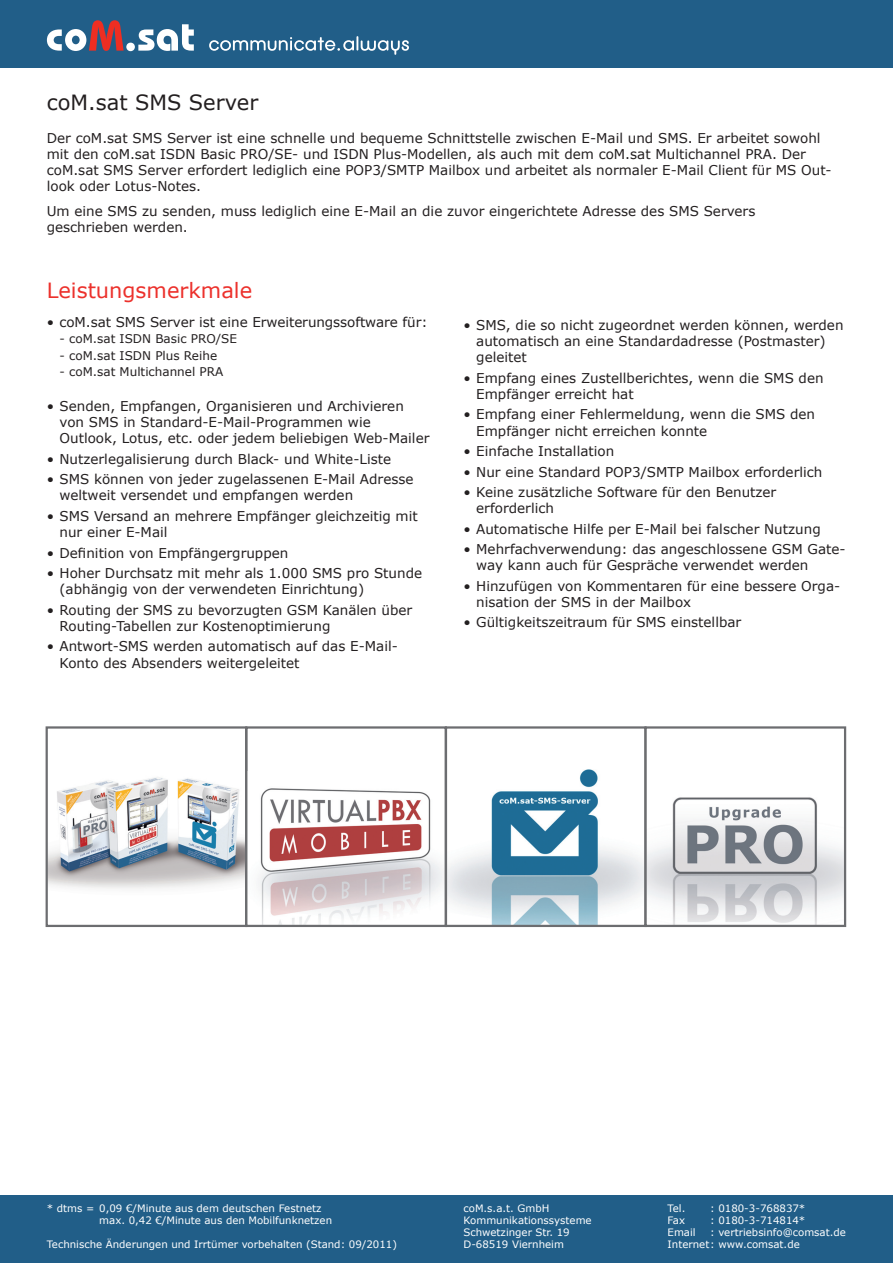
<style>
.page{position:relative;width:893px;height:1263px;background:#fff}
.page>*{position:absolute;margin:0;border:0;box-sizing:border-box;transform-origin:0 0}
.t1{font:21px "Verdana";color:#ec312c}
.t2{font:21px "Verdana";color:#231f20}
.t3{font:13.5px/16.2px "Verdana";color:#231f20}
.t4{font:12px "Verdana";color:#231f20}
.t5{font:10.2px/12.3px "Verdana";color:#fff}
</style>
<div class="page">
<div style="left:0;top:0;width:893px;height:68px;background:#215e88"></div>
<div style="left:0;top:1196px;width:893px;height:67px;background:#215e88"></div>
<img style="left:49px;top:777px;width:195px;height:112px">
<div style="left:46px;top:726px;width:201px;height:201px;border:2px solid #6c6d70"></div>
<img style="left:258px;top:788px;width:186px;height:136px">
<div style="left:245px;top:726px;width:202px;height:201px;border:2px solid #6c6d70"></div>
<img style="left:448px;top:769px;width:196px;height:155px">
<div style="left:445px;top:726px;width:202px;height:201px;border:2px solid #6c6d70"></div>
<img style="left:647px;top:797px;width:196px;height:127px">
<div style="left:644px;top:726px;width:202px;height:201px;border:2px solid #6c6d70"></div>
<svg style="left:47px;top:20px;width:147px;height:31px"></svg>
<svg style="left:209px;top:36px;width:200px;height:19px"></svg>
<h1 class="t2" style="left:47px;top:89px;width:213px">coM.sat SMS Server</h1>
<p class="t3" style="left:47px;top:130px;width:786px">Der coM.sat SMS Server ist eine schnelle und bequeme Schnittstelle zwischen E-Mail und SMS. Er arbeitet sowohl mit den coM.sat ISDN Basic PRO/SE- und ISDN Plus-Modellen, als auch mit dem coM.sat Multichannel PRA. Der coM.sat SMS Server erfordert lediglich eine POP3/SMTP Mailbox und arbeitet als normaler E-Mail Client für MS Out&shy;look oder Lotus-Notes.</p>
<p class="t3" style="left:47px;top:203px;width:710px">Um eine SMS zu senden, muss lediglich eine E-Mail an die zuvor eingerichtete Adresse des SMS Servers geschrieben werden.</p>
<h1 class="t1" style="left:47px;top:277px;width:207px">Leistungsmerkmale</h1>
<p class="t3" style="left:47px;top:314px;width:382px">• coM.sat SMS Server ist eine Erweiterungssoftware für:</p>
<p class="t4" style="left:60px;top:331px;width:179px">- coM.sat ISDN Basic PRO/SE</p>
<p class="t4" style="left:60px;top:348px;width:159px">- coM.sat ISDN Plus Reihe</p>
<p class="t4" style="left:60px;top:364px;width:165px">- coM.sat Multichannel PRA</p>
<p class="t3" style="left:60px;top:398px;width:371px;text-indent:-13px">• Senden, Empfangen, Organisieren und Archivieren von SMS in Standard-E-Mail-Programmen wie<br>Outlook, Lotus, etc. oder jedem beliebigen Web-Mailer</p>
<p class="t3" style="left:47px;top:451px;width:346px">• Nutzerlegalisierung durch Black- und White-Liste</p>
<p class="t3" style="left:60px;top:471px;width:355px;text-indent:-13px">• SMS können von jeder zugelassenen E-Mail Adresse weltweit versendet und empfangen werden</p>
<p class="t3" style="left:60px;top:508px;width:360px;text-indent:-13px">• SMS Versand an mehrere Empfänger gleichzeitig mit nur einer E-Mail</p>
<p class="t3" style="left:47px;top:545px;width:243px">• Definition von Empfängergruppen</p>
<p class="t3" style="left:60px;top:565px;width:364px;text-indent:-13px">• Hoher Durchsatz mit mehr als 1.000 SMS pro Stunde (abhängig von der verwendeten Einrichtung)</p>
<p class="t3" style="left:60px;top:602px;width:354px;text-indent:-13px">• Routing der SMS zu bevorzugten GSM Kanälen über<br>Routing-Tabellen zur Kostenoptimierung</p>
<p class="t3" style="left:60px;top:638px;width:340px;text-indent:-13px">• Antwort-SMS werden automatisch auf das E-Mail-<br>Konto des Absenders weitergeleitet</p>
<p class="t3" style="left:476px;top:317px;width:369px;text-indent:-13px">• SMS, die so nicht zugeordnet werden können, werden automatisch an eine Standardadresse (Postmaster) geleitet</p>
<p class="t3" style="left:476px;top:370px;width:349px;text-indent:-13px">• Empfang eines Zustellberichtes, wenn die SMS den<br>Empfänger erreicht hat</p>
<p class="t3" style="left:476px;top:407px;width:340px;text-indent:-13px">• Empfang einer Fehlermeldung, wenn die SMS den<br>Empfänger nicht erreichen konnte</p>
<p class="t3" style="left:463px;top:443px;width:152px">• Einfache Installation</p>
<p class="t3" style="left:463px;top:464px;width:360px">• Nur eine Standard POP3/SMTP Mailbox erforderlich</p>
<p class="t3" style="left:476px;top:484px;width:302px;text-indent:-13px">• Keine zusätzliche Software für den Benutzer erforderlich</p>
<p class="t3" style="left:463px;top:521px;width:359px">• Automatische Hilfe per E-Mail bei falscher Nutzung</p>
<p class="t3" style="left:476px;top:541px;width:371px;text-indent:-13px">• Mehrfachverwendung: das angeschlossene GSM Gate&shy;way kann auch für Gespräche verwendet werden</p>
<p class="t3" style="left:476px;top:578px;width:365px;text-indent:-13px">• Hinzufügen von Kommentaren für eine bessere Orga&shy;nisation der SMS in der Mailbox</p>
<p class="t3" style="left:463px;top:615px;width:279px">• Gültigkeitszeitraum für SMS einstellbar</p>
<p class="t5" style="left:99px;top:1202px;width:234px;text-indent:-52px">* dtms = 0,09 €/Minute aus dem deutschen Festnetz max. 0,42 €/Minute aus den Mobilfunknetzen</p>
<p class="t5" style="left:47px;top:1239px;width:352px">Technische Änderungen und Irrtümer vorbehalten (Stand: 09/2011)</p>
<p class="t5" style="left:463px;top:1202px;width:126px">coM.s.a.t. GmbH<br>Kommunikationssysteme<br>Schwetzinger Str. 19<br>D-68519 Viernheim</p>
<p class="t5" style="left:668px;top:1202px;width:19px">Tel.</p>
<p class="t5" style="left:710px;top:1202px;width:97px">: 0180-3-768837*</p>
<p class="t5" style="left:668px;top:1214px;width:19px">Fax</p>
<p class="t5" style="left:710px;top:1214px;width:97px">: 0180-3-714814*</p>
<p class="t5" style="left:668px;top:1226px;width:30px">Email</p>
<p class="t5" style="left:668px;top:1226px;width:180px;text-indent:43px">: vertriebsinfo@comsat.de<br>Internet: www.comsat.de</p>
</div>
